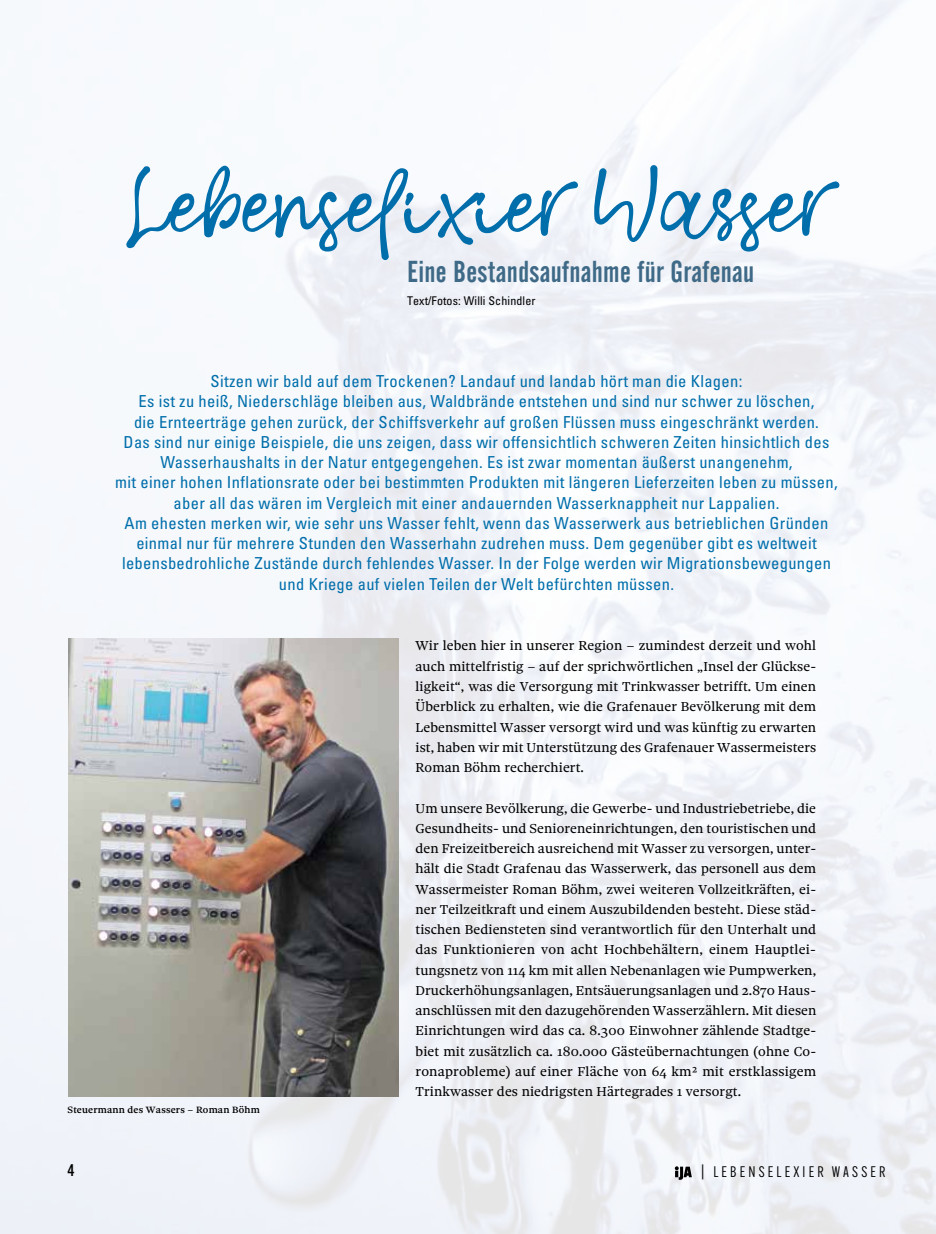
<style>
.page{position:relative;width:936px;height:1234px;background:#fff}
.page>*{position:absolute;margin:0;border:0;box-sizing:border-box;transform-origin:0 0}
.t1{font:90px "Rose Colored";color:#006eab}
.t2{font:30px "Alternate Gothic No 2 BT";letter-spacing:.01em;color:#3f6a87}
.t3{font:condensed 16.5px/20.2px "Univers LT Pro";letter-spacing:.02em;color:#006eab;text-align:center}
.t4{font:500 16.5px "Alternate Gothic ATF";color:#000}
.t5{font:15px "Alternate Gothic ATF";letter-spacing:.21em;color:#000}
.t6{font:13.8px/20.2px "Sole Serif Text";letter-spacing:.01em;color:#000;text-align:justify}
.t7{font:condensed 12px "Univers LT Pro";letter-spacing:.01em;color:#000}
.t8{font:500 9.75px "Sole Serif Caption";letter-spacing:.02em;color:#000}
</style>
<div class="page">
<img style="left:0;top:0;width:935px;height:1233px">
<svg style="left:674px;top:1165px;width:17px;height:14px"></svg>
<img style="left:68px;top:638px;width:330px;height:457px">
<h1 class="t1" style="left:127px;top:154px;width:700px">Lebenselixier Wasser</h1>
<h2 class="t2" style="left:407px;top:254px;width:348px">Eine Bestandsaufnahme für Grafenau</h2>
<p class="t7" style="left:407px;top:293px;width:130px">Text/Fotos: Willi Schindler</p>
<p class="t3" style="left:115px;top:370px;width:723px">Sitzen wir bald auf dem Trockenen? Landauf und landab hört man die Klagen:<br>Es ist zu heiß, Niederschläge bleiben aus, Waldbrände entstehen und sind nur schwer zu löschen,<br>die Ernteerträge gehen zurück, der Schiffsverkehr auf großen Flüssen muss eingeschränkt werden.<br>Das sind nur einige Beispiele, die uns zeigen, dass wir offensichtlich schweren Zeiten hinsichtlich des Wasserhaushalts in der Natur entgegengehen. Es ist zwar momentan äußerst unangenehm,<br>mit einer hohen Inflationsrate oder bei bestimmten Produkten mit längeren Lieferzeiten leben zu müssen, aber all das wären im Vergleich mit einer andauernden Wasserknappheit nur Lappalien.<br>Am ehesten merken wir, wie sehr uns Wasser fehlt, wenn das Wasserwerk aus betrieblichen Gründen einmal nur für mehrere Stunden den Wasserhahn zudrehen muss. Dem gegenüber gibt es weltweit lebensbedrohliche Zustände durch fehlendes Wasser. In der Folge werden wir Migrationsbewegungen und Kriege auf vielen Teilen der Welt befürchten müssen.</p>
<p class="t8" style="left:68px;top:1103px;width:194px">Steuermann des Wassers – Roman Böhm</p>
<p class="t6" style="left:415px;top:635px;width:402px">Wir leben hier in unserer Region – zumindest derzeit und wohl auch mittelfristig – auf der sprichwörtlichen „Insel der Glückse&shy;ligkeit“, was die Versorgung mit Trinkwasser betrifft. Um einen Überblick zu erhalten, wie die Grafenauer Bevölkerung mit dem Lebensmittel Wasser versorgt wird und was künftig zu erwarten ist, haben wir mit Unterstützung des Grafenauer Wassermeisters Roman Böhm recherchiert.</p>
<p class="t6" style="left:415px;top:797px;width:402px">Um unsere Bevölkerung, die Gewerbe- und Industriebetriebe, die Gesundheits- und Senioreneinrichtungen, den touristischen und den Freizeitbereich ausreichend mit Wasser zu versorgen, unter&shy;hält die Stadt Grafenau das Wasserwerk, das personell aus dem Wassermeister Roman Böhm, zwei weiteren Vollzeitkräften, ei&shy;ner Teilzeitkraft und einem Auszubildenden besteht. Diese städ&shy;tischen Bediensteten sind verantwortlich für den Unterhalt und das Funktionieren von acht Hochbehältern, einem Hauptlei&shy;tungsnetz von 114 km mit allen Nebenanlagen wie Pumpwerken, Druckerhöhungsanlagen, Entsäuerungsanlagen und 2.870 Haus&shy;anschlüssen mit den dazugehörenden Wasserzählern. Mit diesen Einrichtungen wird das ca. 8.300 Einwohner zählende Stadtge&shy;biet mit zusätzlich ca. 180.000 Gästeübernachtungen (ohne Co&shy;ronaprobleme) auf einer Fläche von 64 km² mit erstklassigem Trinkwasser des niedrigsten Härtegrades 1 versorgt.</p>
<p class="t4" style="left:68px;top:1159px;width:9px">4</p>
<p class="t5" style="left:700px;top:1162px;width:187px">| LEBENSELEXIER WASSER</p>
</div>
